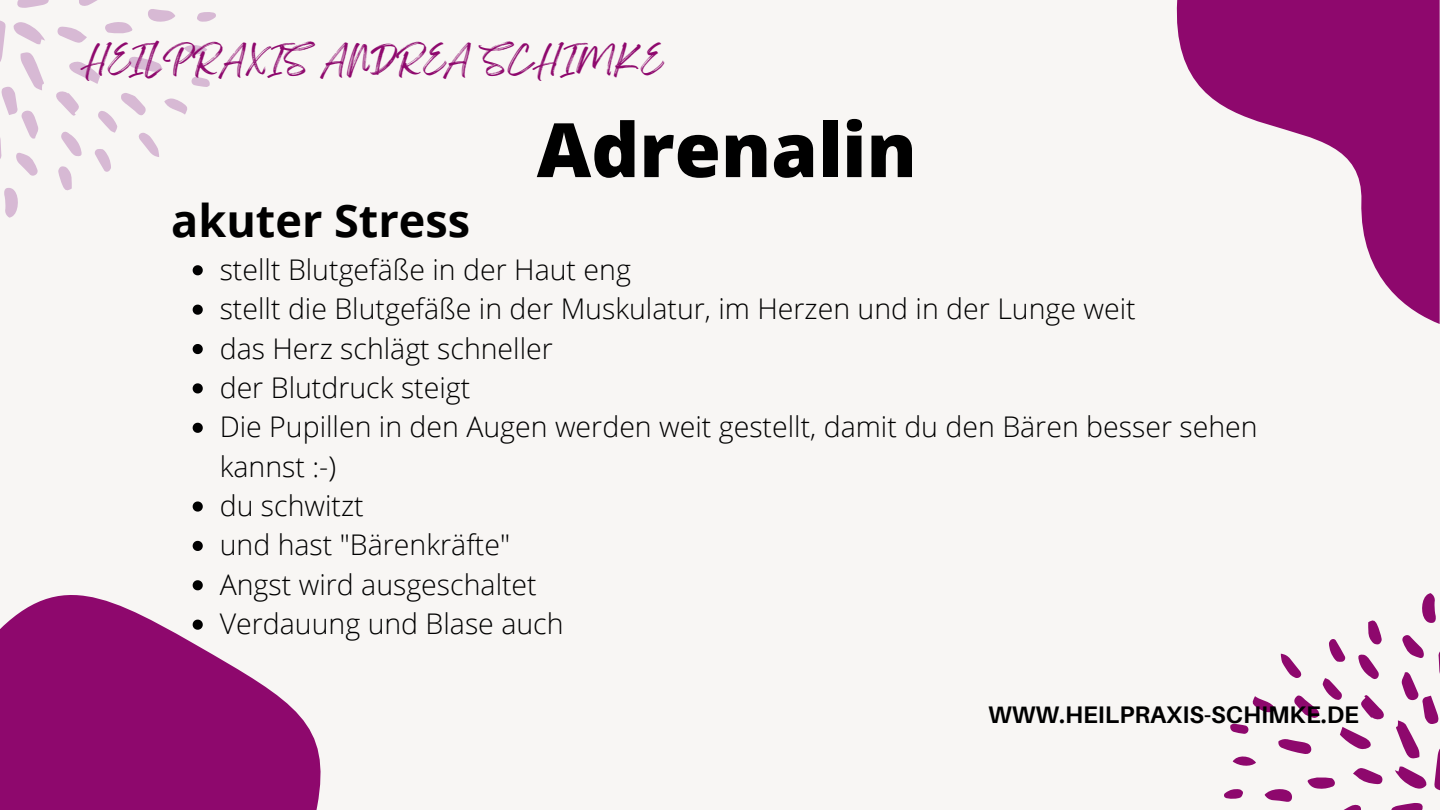
<style>
.page{position:relative;width:1440px;height:810px;background:#f8f6f4}
.page>*{position:absolute;margin:0;border:0;box-sizing:border-box;transform-origin:0 0}
.t1{font:800 75px "Open Sans";color:#000}
.t2{font:700 45px "Open Sans";color:#000}
.t3{font:31.5px "Feeling Passionate";color:#8e086d}
.t4{font:300 28.5px/39.3px "Open Sans";color:#000}
.t5{font:700 24px "Aileron";color:#000}
</style>
<div class="page">
<svg style="left:0;top:583px;width:321px;height:227px;fill:#8e086d"></svg>
<svg style="left:1176px;top:0;width:264px;height:324px;fill:#8e086d"></svg>
<svg style="left:69px;top:61px;width:31px;height:23px"></svg>
<svg style="left:129px;top:56px;width:33px;height:16px"></svg>
<svg style="left:4px;top:188px;width:14px;height:30px"></svg>
<svg style="left:56px;top:91px;width:23px;height:25px"></svg>
<svg style="left:58px;top:27px;width:29px;height:16px"></svg>
<svg style="left:17px;top:0;width:32px;height:8px"></svg>
<svg style="left:79px;top:0;width:18px;height:6px"></svg>
<svg style="left:0;top:20px;width:45px;height:156px"></svg>
<svg style="left:61px;top:131px;width:21px;height:25px"></svg>
<svg style="left:148px;top:9px;width:27px;height:13px"></svg>
<svg style="left:105px;top:22px;width:27px;height:12px"></svg>
<svg style="left:58px;top:166px;width:14px;height:25px"></svg>
<svg style="left:95px;top:93px;width:92px;height:79px"></svg>
<svg style="left:184px;top:45px;width:23px;height:10px"></svg>
<svg style="left:197px;top:12px;width:19px;height:10px"></svg>
<svg style="left:192px;top:77px;width:18px;height:10px"></svg>
<svg style="left:1340px;top:727px;width:31px;height:23px"></svg>
<svg style="left:1278px;top:739px;width:33px;height:15px"></svg>
<svg style="left:1422px;top:593px;width:14px;height:30px"></svg>
<svg style="left:1361px;top:695px;width:23px;height:25px"></svg>
<svg style="left:1353px;top:768px;width:29px;height:16px"></svg>
<svg style="left:1391px;top:803px;width:32px;height:7px"></svg>
<svg style="left:1343px;top:804px;width:18px;height:6px"></svg>
<svg style="left:1395px;top:635px;width:45px;height:156px"></svg>
<svg style="left:1358px;top:654px;width:21px;height:25px"></svg>
<svg style="left:1265px;top:789px;width:27px;height:13px"></svg>
<svg style="left:1308px;top:777px;width:27px;height:12px"></svg>
<svg style="left:1368px;top:620px;width:14px;height:24px"></svg>
<svg style="left:1252px;top:639px;width:93px;height:79px"></svg>
<svg style="left:1233px;top:756px;width:23px;height:10px"></svg>
<svg style="left:1224px;top:789px;width:19px;height:10px"></svg>
<svg style="left:1230px;top:724px;width:18px;height:10px"></svg>
<svg style="left:193px;top:265px;width:10px;height:10px"></svg>
<svg style="left:193px;top:305px;width:10px;height:10px"></svg>
<svg style="left:193px;top:344px;width:10px;height:10px"></svg>
<svg style="left:193px;top:383px;width:10px;height:10px"></svg>
<svg style="left:193px;top:423px;width:10px;height:10px"></svg>
<svg style="left:193px;top:501px;width:10px;height:11px"></svg>
<svg style="left:193px;top:541px;width:10px;height:10px"></svg>
<svg style="left:193px;top:580px;width:10px;height:10px"></svg>
<svg style="left:193px;top:620px;width:10px;height:10px"></svg>
<p class="t3" style="left:81px;top:35px;width:583px">HEILPRAXIS ANDREA SCHIMKE</p>
<h2 class="t2" style="left:171px;top:189px;width:300px">akuter Stress</h2>
<h1 class="t1" style="left:537px;top:97px;width:381px">Adrenalin</h1>
<p class="t4" style="left:220px;top:249px;width:1039px">stellt Blutgefäße in der Haut eng<br>stellt die Blutgefäße in der Muskulatur, im Herzen und in der Lunge weit<br>das Herz schlägt schneller<br>der Blutdruck steigt<br>Die Pupillen in den Augen werden weit gestellt, damit du den Bären besser sehen kannst :-)<br>du schwitzt<br>und hast "Bärenkräfte"<br>Angst wird ausgeschaltet<br>Verdauung und Blase auch</p>
<p class="t5" style="left:988px;top:699px;width:372px">WWW.HEILPRAXIS-SCHIMKE.DE</p>
</div>
